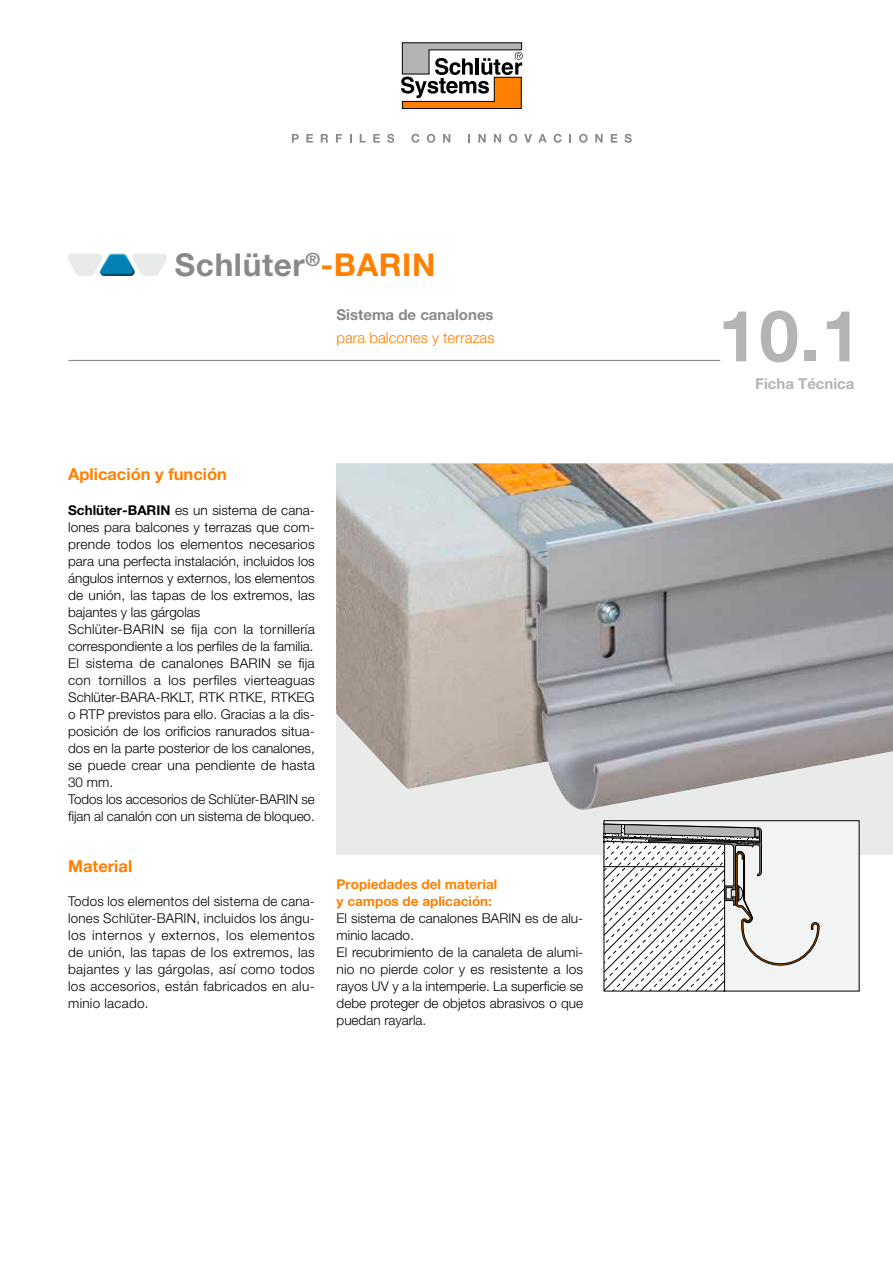
<style>
.page{position:relative;width:893px;height:1263px;background:#fff}
.page>*{position:absolute;margin:0;border:0;box-sizing:border-box;transform-origin:0 0}
.t1{font:700 71.25px "Helvetica Neue LT Pro";color:#b2b4b6}
.t2{font:700 31.5px "Helvetica Neue LT Pro";letter-spacing:.02em;color:#87898b}
.t3{font:700 16.5px "Helvetica Neue LT Pro";color:#ff8000}
.t4{font:300 15px "Helvetica Neue LT Pro";color:#ff8000}
.t5{font:700 15px "Helvetica Neue LT Pro";color:#87898b}
.t6{font:700 15px "Helvetica Neue LT Pro";color:#b2b4b6}
.t7{font:300 13.5px/17px "Helvetica Neue LT Pro";color:#000}
.t8{font:700 13.5px/17px "Helvetica Neue LT Pro";color:#ff8000}
.s1{color:#ff8000}
.s2{font-weight:700}
</style>
<div class="page">
<hr style="left:69px;top:360px;width:651px;height:1px;background:#87898b">
<svg style="left:68px;top:254px;width:99px;height:22px"></svg>
<svg style="left:401px;top:42px;width:122px;height:67px"></svg>
<svg style="left:292px;top:134px;width:7px;height:9px"></svg>
<svg style="left:306px;top:134px;width:7px;height:9px"></svg>
<svg style="left:321px;top:134px;width:7px;height:9px"></svg>
<svg style="left:336px;top:134px;width:6px;height:9px"></svg>
<svg style="left:360px;top:134px;width:6px;height:9px"></svg>
<svg style="left:373px;top:134px;width:7px;height:9px"></svg>
<svg style="left:387px;top:134px;width:7px;height:9px"></svg>
<svg style="left:411px;top:134px;width:8px;height:9px"></svg>
<svg style="left:427px;top:134px;width:8px;height:9px"></svg>
<svg style="left:443px;top:134px;width:7px;height:9px"></svg>
<svg style="left:468px;top:134px;width:2px;height:9px"></svg>
<svg style="left:478px;top:134px;width:8px;height:9px"></svg>
<svg style="left:494px;top:134px;width:7px;height:9px"></svg>
<svg style="left:509px;top:134px;width:8px;height:9px"></svg>
<svg style="left:524px;top:134px;width:8px;height:9px"></svg>
<svg style="left:538px;top:134px;width:9px;height:9px"></svg>
<svg style="left:554px;top:134px;width:8px;height:9px"></svg>
<svg style="left:569px;top:134px;width:2px;height:9px"></svg>
<svg style="left:579px;top:134px;width:8px;height:9px"></svg>
<svg style="left:595px;top:134px;width:8px;height:9px"></svg>
<svg style="left:611px;top:134px;width:6px;height:9px"></svg>
<svg style="left:624px;top:134px;width:8px;height:9px"></svg>
<div style="left:336px;top:463px;width:557px;height:392px;background:#e9eaea"></div>
<img style="left:336px;top:463px;width:557px;height:347px">
<div style="left:604px;top:821px;width:255px;height:170px;background:#f2f3f3"></div>
<svg style="left:606px;top:823px;width:213px;height:166px"></svg>
<div style="left:604px;top:820px;width:255px;height:171px;border:1px solid #000"></div>
<h2 class="t2" style="left:175px;top:246px;width:262px">Schlüter<sup>®</sup><span class="s1">-BARIN</span></h2>
<p class="t5" style="left:336px;top:305px;width:159px">Sistema de canalones</p>
<p class="t4" style="left:336px;top:328px;width:160px">para balcones y terrazas</p>
<p class="t3" style="left:68px;top:464px;width:160px">Aplicación y función</p>
<p class="t7" style="left:68px;top:501px;width:248px"><span class="s2">Schlüter-BARIN</span> es un sistema de cana&shy;lones para balcones y terrazas que com&shy;prende todos los elementos necesarios para una perfecta instalación, incluidos los ángulos internos y externos, los elementos de unión, las tapas de los extremos, las bajantes y las gárgolas<br>Schlüter-BARIN se fija con la tornillería correspondiente a los perfiles de la familia.<br>El sistema de canalones BARIN se fija con tornillos a los perfiles vierteaguas Schlüter-BARA-RKLT, RTK RTKE, RTKEG o RTP previstos para ello. Gracias a la dis&shy;posición de los orificios ranurados situa&shy;dos en la parte posterior de los canalones, se puede crear una pendiente de hasta 30 mm.<br>Todos los accesorios de Schlüter-BARIN se fijan al canalón con un sistema de bloqueo.</p>
<p class="t3" style="left:68px;top:855px;width:66px">Material</p>
<p class="t7" style="left:68px;top:892px;width:248px;text-align:justify">Todos los elementos del sistema de cana&shy;lones Schlüter-BARIN, incluidos los ángu&shy;los internos y externos, los elementos de unión, las tapas de los extremos, las bajantes y las gárgolas, así como todos los accesorios, están fabricados en alu&shy;minio lacado.</p>
<p class="t8" style="left:337px;top:875px;width:162px">Propiedades del material y campos de aplicación:</p>
<p class="t7" style="left:337px;top:909px;width:248px">El sistema de canalones BARIN es de alu&shy;minio lacado.<br>El recubrimiento de la canaleta de alumi&shy;nio no pierde color y es resistente a los rayos UV y a la intemperie. La superficie se debe proteger de objetos abrasivos o que puedan rayarla.</p>
<h1 class="t1" style="left:718px;top:292px;width:144px">10.1</h1>
<p class="t6" style="left:755px;top:375px;width:101px">Ficha Técnica</p>
</div>
